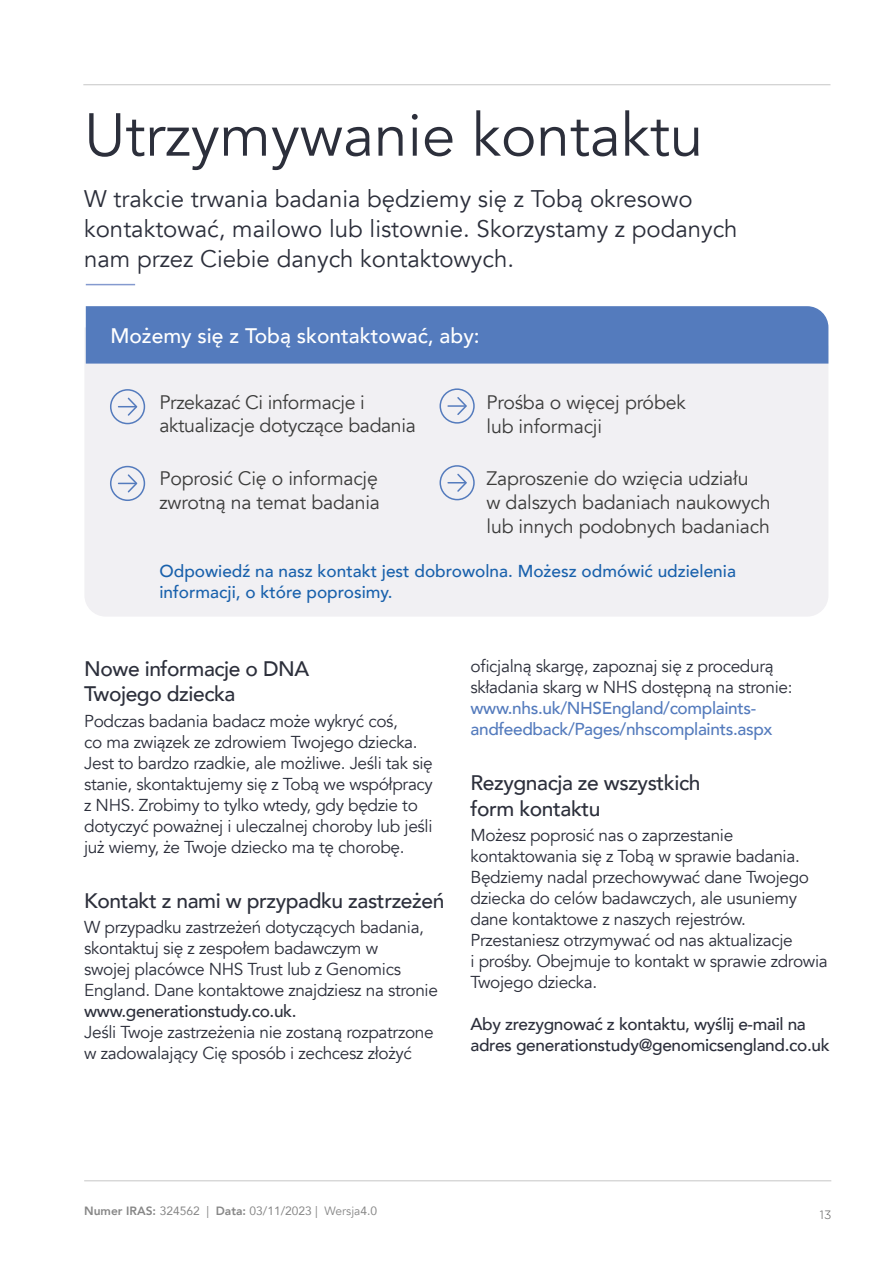
<style>
.page{position:relative;width:893px;height:1263px;background:#fff}
.page>*{position:absolute;margin:0;border:0;box-sizing:border-box;transform-origin:0 0}
.Headlines{font:60px "Avenir";color:#2c2f3b}
.Subcopy{font:24px/30px "Avenir";color:#2c2f3b}
.Subtitle{font:500 21px/25.5px "Avenir";letter-spacing:-.02em;color:#2c2f3b}
.Subcopy-2{font:500 21px "Avenir";color:#fff}
.t1{font:19.5px/24px "Avenir";letter-spacing:-.01em;color:#3c3c3b}
.Body_copy{font:17.25px/21px "Avenir";letter-spacing:-.02em;color:#2c2f3b}
.Body_copy-2{font:500 17.25px/21px "Avenir";color:#1961ac}
.Body_copy-3{font:500 17.25px/21px "Avenir";letter-spacing:-.02em;color:#2c2f3b}
.t2{font:12px "Avenir";color:#878787}
.t3{font:300 12px "Gotham";color:#575756}
.s1{font-weight:500}
.s2{font-weight:500;color:#547bbd}
.s3{font-weight:800}
.s4{font-style:inherit}
</style>
<div class="page">
<hr style="left:83px;top:84px;width:747px;height:1px;background:#c6c6c6">
<hr style="left:84px;top:1180px;width:747px;height:1px;background:#c6c6c6">
<hr style="left:86px;top:284px;width:49px;height:1px;background:#849acf">
<div style="left:85px;top:327px;width:743px;height:289px;background:#f1f0f3"></div>
<div style="left:86px;top:306px;width:742px;height:58px;background:#547bbd"></div>
<svg style="left:110px;top:389px;width:35px;height:35px"></svg>
<svg style="left:110px;top:466px;width:35px;height:35px"></svg>
<svg style="left:439px;top:388px;width:36px;height:36px"></svg>
<svg style="left:439px;top:465px;width:36px;height:35px"></svg>
<p class="Headlines" style="left:84px;top:99px;width:620px">Utrzymywanie kontaktu</p>
<p class="Subcopy" style="left:84px;top:184px;width:655px">W trakcie trwania badania będziemy się z Tobą okresowo kontaktować, mailowo lub listownie. Skorzystamy z podanych nam przez Ciebie danych kontaktowych.</p>
<p class="Subcopy-2" style="left:110px;top:318px;width:371px">Możemy się z Tobą skontaktować, aby:</p>
<p class="t1" style="left:159px;top:390px;width:258px;line-height:23.4px">Przekazać Ci informacje i aktualizacje dotyczące badania</p>
<p class="t1" style="left:159px;top:467px;width:222px">Poprosić Cię o informację zwrotną na temat badania</p>
<p class="t1" style="left:486px;top:390px;width:201px">Prośba o więcej próbek lub informacji</p>
<p class="t1" style="left:486px;top:467px;width:286px">Zaproszenie do wzięcia udziału<br>w dalszych badaniach naukowych lub innych podobnych badaniach</p>
<p class="Body_copy-2" style="left:159px;top:560px;width:578px">Odpowiedź na nasz kontakt jest dobrowolna. Możesz odmówić udzielenia informacji, o które poprosimy.</p>
<p class="Subtitle" style="left:84px;top:655px;width:227px">Nowe informacje o DNA<br>Twojego dziecka</p>
<p class="Body_copy" style="left:84px;top:710px;width:350px">Podczas badania badacz może wykryć coś,<br>co ma związek ze zdrowiem Twojego dziecka.<br>Jest to bardzo rzadkie, ale możliwe. Jeśli tak się stanie, skontaktujemy się z Tobą we współpracy z NHS. Zrobimy to tylko wtedy, gdy będzie to dotyczyć poważnej i uleczalnej choroby lub jeśli już wiemy, że Twoje dziecko ma tę chorobę.</p>
<p class="Subtitle" style="left:84px;top:887px;width:362px">Kontakt z nami w przypadku zastrzeżeń</p>
<p class="Body_copy" style="left:84px;top:917px;width:355px">W przypadku zastrzeżeń dotyczących badania, skontaktuj się z zespołem badawczym w<br>swojej placówce NHS Trust lub z Genomics England. Dane kontaktowe znajdziesz na stronie <span class="s1">www.generationstudy.co.uk.</span></p>
<p class="Body_copy" style="left:84px;top:1022px;width:351px">Jeśli Twoje zastrzeżenia nie zostaną rozpatrzone w zadowalający Cię sposób i zechcesz złożyć</p>
<p class="Body_copy" style="left:470px;top:656px;width:323px">oficjalną skargę, zapoznaj się z procedurą składania skarg w NHS dostępną na stronie: <span class="s2">www.nhs.uk/NHSEngland/complaints&shy;andfeedback/Pages/nhscomplaints.aspx</span></p>
<p class="Subtitle" style="left:470px;top:769px;width:231px">Rezygnacja ze wszystkich form kontaktu</p>
<p class="Body_copy" style="left:470px;top:825px;width:359px">Możesz poprosić nas o zaprzestanie kontaktowania się z Tobą w sprawie badania.<br>Będziemy nadal przechowywać dane Twojego dziecka do celów badawczych, ale usuniemy dane kontaktowe z naszych rejestrów.<br>Przestaniesz otrzymywać od nas aktualizacje<br>i prośby. Obejmuje to kontakt w sprawie zdrowia Twojego dziecka.</p>
<p class="Body_copy-3" style="left:470px;top:1013px;width:361px">Aby zrezygnować z kontaktu, wyślij e-mail na adres generationstudy@genomicsengland.co.uk</p>
<p class="t2" style="left:84px;top:1202px;width:294px"><span class="s3">Numer IRAS:</span> 324562 | <span class="s3">Data:</span> 03/11/2023 | <span class="s4">Wersja</span>4.0</p>
<p class="t3" style="left:820px;top:1208px;width:13px">13</p>
</div>
